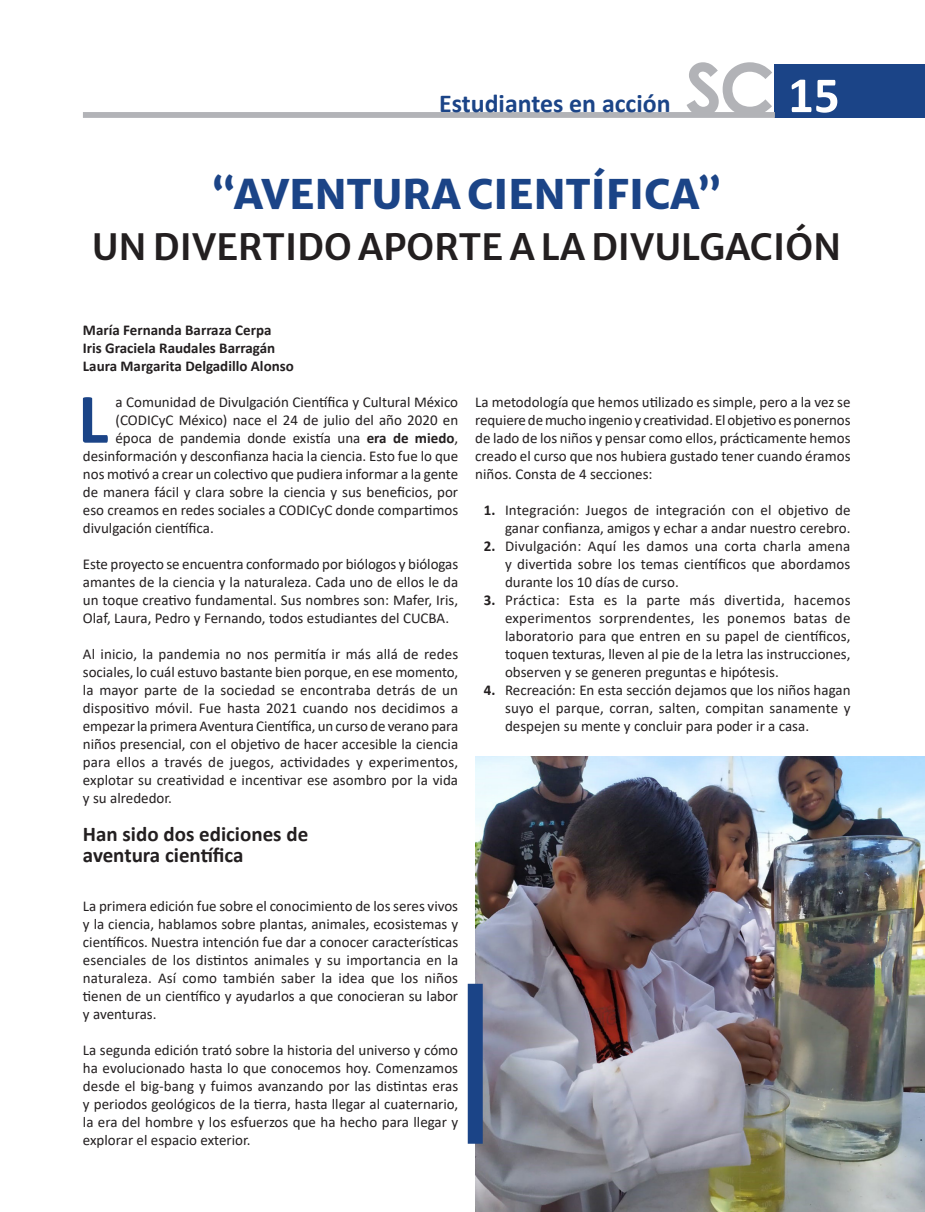
<style>
.page{position:relative;width:925px;height:1212px;background:#fff}
.page>*{position:absolute;margin:0;border:0;box-sizing:border-box;transform-origin:0 0}
.Cuerpo_de_texto_Capi{font:700 71.7px "Calibri";color:#1b4487}
.t1{font:700 51px "Calibri";color:#fff}
.Titulo_Articulo{font:800 40.5px "Merriweather Sans";letter-spacing:.005em;color:#1b4487}
.Titulo_Articulo-2{font:600 36px "Merriweather Sans";letter-spacing:.005em;color:#231f20}
.t2{font:700 25.8px "Calibri";color:#1b4487}
.Subtitulo_Articulo_c{font:700 21px/21px "Calibri";color:#231f20}
.Cuerpo_de_texto{font:15px/18px "Calibri";color:#231f20;text-align:justify}
.Cuerpo_de_texto_Capi-2{font:15px "Calibri";color:#231f20}
.Autores_Articulo{font:700 15px/18px "Calibri";color:#231f20}
.s1{font-weight:700}
</style>
<div class="page">
<div style="left:775px;top:65px;width:150px;height:53px;background:#1b4487"></div>
<svg style="left:83px;top:62px;width:692px;height:56px"></svg>
<img style="left:475px;top:757px;width:450px;height:455px">
<div style="left:468px;top:984px;width:15px;height:160px;background:#1b4487"></div>
<h3 class="t2" style="left:439px;top:85px;width:233px">Estudiantes en acción</h3>
<h2 class="t1" style="left:788px;top:59px;width:53px">15</h2>
<p class="Titulo_Articulo" style="left:212px;top:159px;width:511px">“AVENTURA CIENTÍFICA”</p>
<p class="Titulo_Articulo-2" style="left:92px;top:215px;width:750px">UN DIVERTIDO APORTE A LA DIVULGACIÓN</p>
<p class="Autores_Articulo" style="left:83px;top:320px;width:212px">María Fernanda Barraza Cerpa<br>Iris Graciela Raudales Barragán<br>Laura Margarita Delgadillo Alonso</p>
<p class="Cuerpo_de_texto_Capi" style="left:78px;top:368px;width:32px">L</p>
<p class="Cuerpo_de_texto_Capi-2" style="left:115px;top:391px;width:344px">a Comunidad de Divulgación Científica y Cultural México</p>
<p class="Cuerpo_de_texto_Capi-2" style="left:115px;top:409px;width:344px">(CODICyC México) nace el 24 de julio del año 2020 en</p>
<p class="Cuerpo_de_texto_Capi-2" style="left:115px;top:427px;width:344px">época de pandemia donde existía una <span class="s1">era de miedo</span>,</p>
<p class="Cuerpo_de_texto_Capi-2" style="left:83px;top:445px;width:377px">desinformación y desconfianza hacia la ciencia. Esto fue lo que</p>
<p class="Cuerpo_de_texto_Capi-2" style="left:83px;top:463px;width:377px">nos motivó a crear un colectivo que pudiera informar a la gente</p>
<p class="Cuerpo_de_texto_Capi-2" style="left:83px;top:481px;width:377px">de manera fácil y clara sobre la ciencia y sus beneficios, por</p>
<p class="Cuerpo_de_texto_Capi-2" style="left:83px;top:499px;width:377px">eso creamos en redes sociales a CODICyC donde compartimos</p>
<p class="Cuerpo_de_texto_Capi-2" style="left:83px;top:517px;width:132px">divulgación científica.</p>
<p class="Cuerpo_de_texto" style="left:83px;top:554px;width:377px">Este proyecto se encuentra conformado por biólogos y biólogas amantes de la ciencia y la naturaleza. Cada uno de ellos le da un toque creativo fundamental. Sus nombres son: Mafer, Iris, Olaf, Laura, Pedro y Fernando, todos estudiantes del CUCBA.</p>
<p class="Cuerpo_de_texto" style="left:83px;top:644px;width:377px">Al inicio, la pandemia no nos permitía ir más allá de redes sociales, lo cuál estuvo bastante bien porque, en ese momento, la mayor parte de la sociedad se encontraba detrás de un dispositivo móvil. Fue hasta 2021 cuando nos decidimos a empezar la primera Aventura Científica, un curso de verano para niños presencial, con el objetivo de hacer accesible la ciencia para ellos a través de juegos, actividades y experimentos, explotar su creatividad e incentivar ese asombro por la vida y su alrededor.</p>
<p class="Subtitulo_Articulo_c" style="left:83px;top:823px;width:227px">Han sido dos ediciones de aventura científica</p>
<p class="Cuerpo_de_texto" style="left:83px;top:896px;width:377px">La primera edición fue sobre el conocimiento de los seres vivos y la ciencia, hablamos sobre plantas, animales, ecosistemas y científicos. Nuestra intención fue dar a conocer características esenciales de los distintos animales y su importancia en la naturaleza. Así como también saber la idea que los niños tienen de un científico y ayudarlos a que conocieran su labor y aventuras.</p>
<p class="Cuerpo_de_texto" style="left:83px;top:1040px;width:377px">La segunda edición trató sobre la historia del universo y cómo ha evolucionado hasta lo que conocemos hoy. Comenzamos desde el big-bang y fuimos avanzando por las distintas eras y periodos geológicos de la tierra, hasta llegar al cuaternario, la era del hombre y los esfuerzos que ha hecho para llegar y explorar el espacio exterior.</p>
<p class="Cuerpo_de_texto" style="left:475px;top:392px;width:377px">La metodología que hemos utilizado es simple, pero a la vez se requiere de mucho ingenio y creatividad. El objetivo es ponernos de lado de los niños y pensar como ellos, prácticamente hemos creado el curso que nos hubiera gustado tener cuando éramos niños. Consta de 4 secciones:</p>
<p class="Cuerpo_de_texto" style="left:484px;top:500px;width:368px;text-align:right"><span class="s1">1.</span> Integración: Juegos de integración con el objetivo de ganar confianza, amigos y echar a andar nuestro cerebro.</p>
<p class="Cuerpo_de_texto" style="left:505px;top:536px;width:347px;text-indent:-21px"><span class="s1">2.</span> Divulgación: Aquí les damos una corta charla amena y divertida sobre los temas científicos que abordamos durante los 10 días de curso.</p>
<p class="Cuerpo_de_texto" style="left:505px;top:590px;width:347px;text-indent:-21px"><span class="s1">3.</span> Práctica: Esta es la parte más divertida, hacemos experimentos sorprendentes, les ponemos batas de laboratorio para que entren en su papel de científicos, toquen texturas, lleven al pie de la letra las instrucciones, observen y se generen preguntas e hipótesis.</p>
<p class="Cuerpo_de_texto" style="left:505px;top:680px;width:347px;text-indent:-21px"><span class="s1">4.</span> Recreación: En esta sección dejamos que los niños hagan suyo el parque, corran, salten, compitan sanamente y despejen su mente y concluir para poder ir a casa.</p>
</div>
